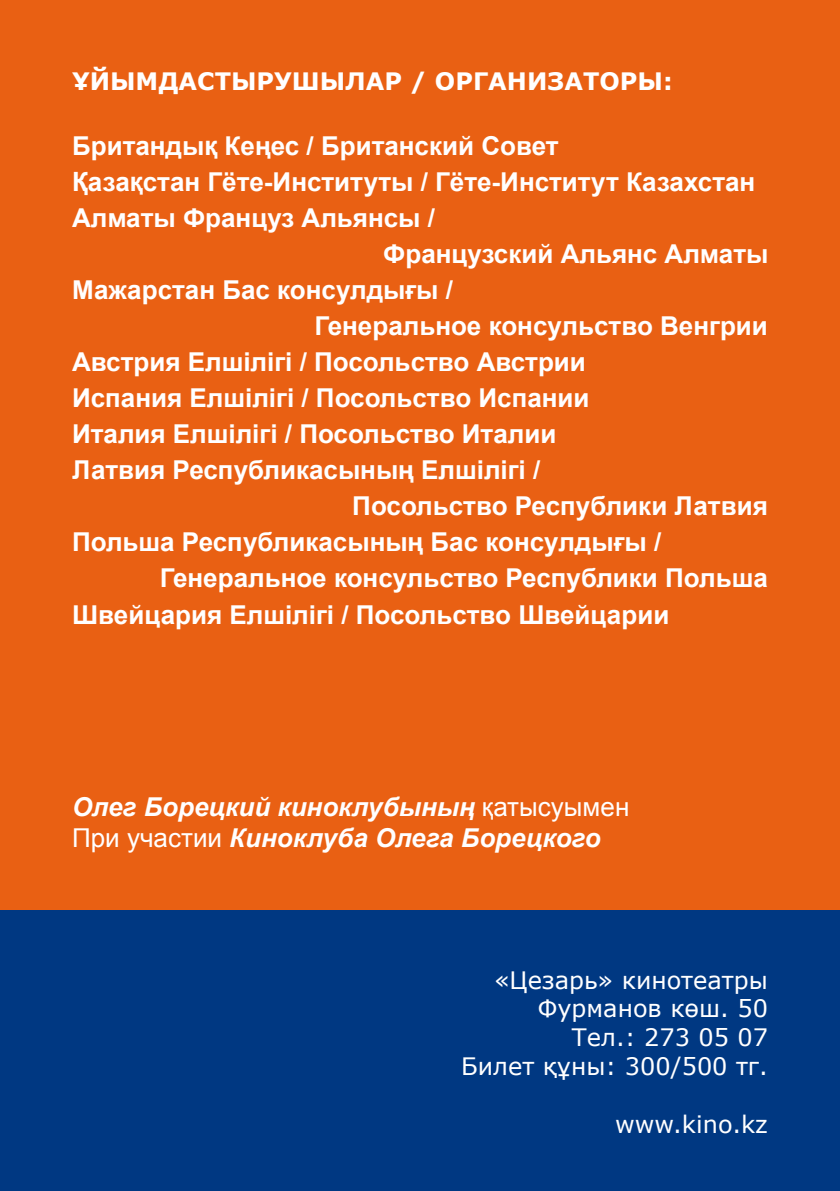
<style>
.page{position:relative;width:840px;height:1191px;background:#fff}
.page>*{position:absolute;margin:0;border:0;box-sizing:border-box;transform-origin:0 0}
.t1{font:700 26px "Arial";color:#fff}
.t2{font:italic 700 26px/31.2px "Arial";color:#fff}
.t3{font:24px/28.8px "Verdana";color:#fff;text-align:right}
.t4{font:700 24px "Verdana";color:#fff}
.s1{font-weight:400;font-style:normal}
</style>
<div class="page">
<div style="left:0;top:903px;width:839px;height:288px;background:#003882"></div>
<div style="left:0;top:0;width:839px;height:909px;background:#e96013"></div>
<p class="t4" style="left:72px;top:65px;width:39px">ҰЙЫМДАСТЫРУ</p>
<p class="t4" style="left:292px;top:65px;width:49px">ШЫЛАР</p>
<p class="t4" style="left:410px;top:65px;width:44px">/ ОРГАНИ</p>
<p class="t4" style="left:547px;top:65px;width:38px">ЗАТОРЫ</p>
<p class="t4" style="left:662px;top:65px;width:11px">:</p>
<p class="t1" style="left:72px;top:129px;width:487px">Британдық Кеңес / Британский Совет</p>
<p class="t1" style="left:72px;top:165px;width:684px">Қазақстан Гёте-Институты / Гёте-Институт Казахстан</p>
<p class="t1" style="left:72px;top:201px;width:364px">Алматы Француз Альянсы /</p>
<p class="t1" style="left:383px;top:237px;width:386px">Французский Альянс Алматы</p>
<p class="t1" style="left:72px;top:273px;width:382px">Мажарстан Бас консулдығы /</p>
<p class="t1" style="left:314px;top:309px;width:455px">Генеральное консульство Венгрии</p>
<p class="t1" style="left:72px;top:345px;width:515px">Австрия Елшілігі / Посольство Австрии</p>
<p class="t1" style="left:72px;top:381px;width:518px">Испания Елшілігі / Посольство Испании</p>
<p class="t1" style="left:72px;top:417px;width:485px">Италия Елшілігі / Посольство Италии</p>
<p class="t1" style="left:72px;top:453px;width:469px">Латвия Республикасының Елшілігі /</p>
<p class="t1" style="left:352px;top:489px;width:417px">Посольство Республики Латвия</p>
<p class="t1" style="left:72px;top:525px;width:590px">Польша Республикасының Бас консулдығы /</p>
<p class="t1" style="left:160px;top:561px;width:609px">Генеральное консульство Республики Польша</p>
<p class="t1" style="left:72px;top:597px;width:598px">Швейцария Елшілігі / Посольство Швейцарии</p>
<p class="t2" style="left:72px;top:791px;width:558px">Олег Борецкий киноклубының <span class="s1">қатысуымен<br>При участии</span> Киноклуба Олега Борецкого</p>
<p class="t3" style="left:461px;top:965px;width:308px">«Цезарь» кинотеатры<br>Фурманов көш. 50<br>Тел.: 273 05 07<br>Билет құны: 300/500 тг.</p>
<p class="t3" style="left:614px;top:1109px;width:154px">www.kino.kz</p>
</div>
